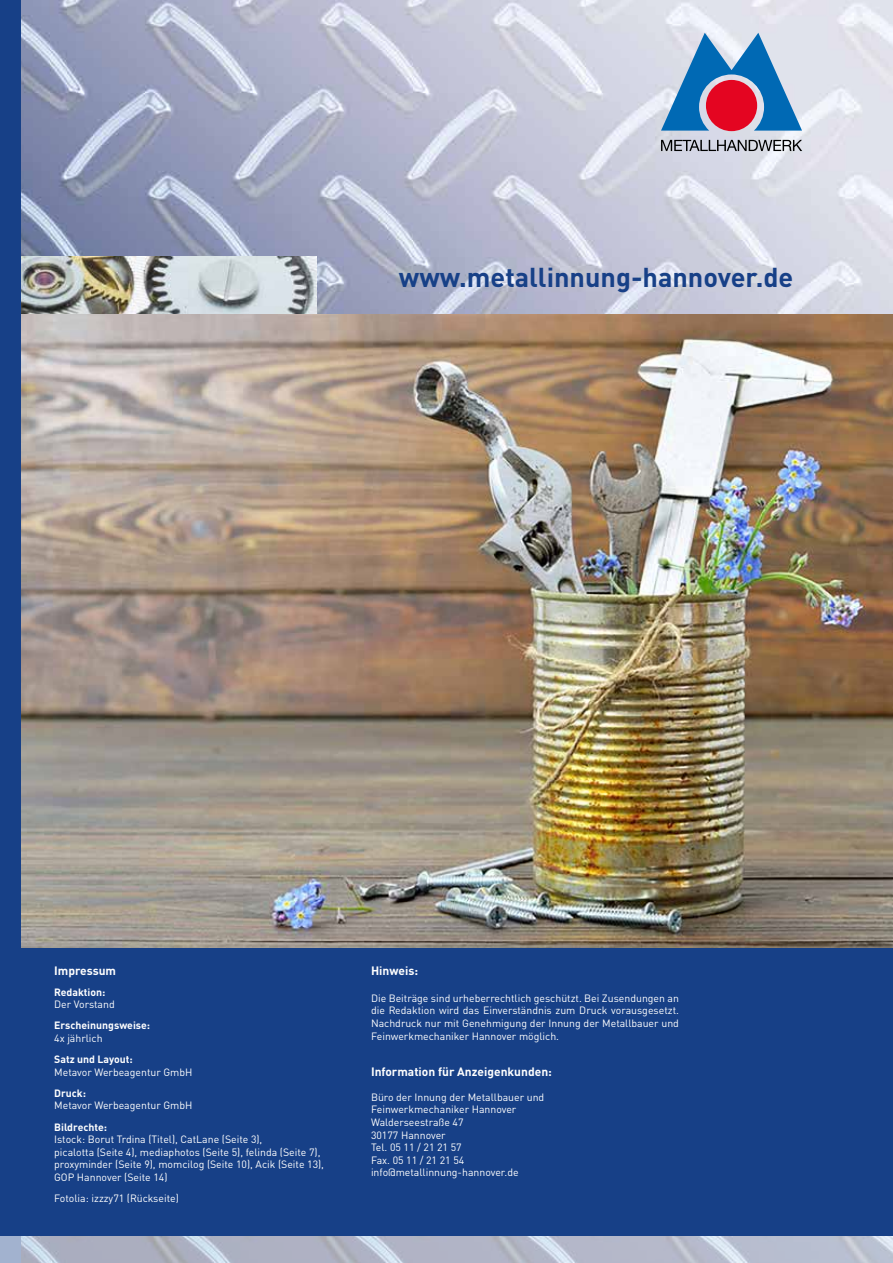
<style>
.page{position:relative;width:893px;height:1263px;background:#fff}
.page>*{position:absolute;margin:0;border:0;box-sizing:border-box;transform-origin:0 0}
.t1{font:700 27px "DINOT";color:#174087}
.t2{font:700 12px "DINOT";color:#fff}
.t3{font:10.5px/12.6px "DINOT";color:#fff}
.t4{font:700 10.5px "DINOT";color:#fff}
</style>
<div class="page">
<img style="left:21px;top:0;width:872px;height:315px">
<img style="left:21px;top:257px;width:295px;height:57px">
<svg style="left:661px;top:33px;width:141px;height:98px;background:#77a9d1"></svg>
<div style="left:706px;top:80px;width:51px;height:51px;background:#e40521;border-radius:50%"></div>
<svg style="left:661px;top:140px;width:141px;height:11px;background:#8c8e95"></svg>
<img style="left:21px;top:315px;width:872px;height:633px">
<div style="left:0;top:948px;width:893px;height:288px;background:#174087"></div>
<div style="left:0;top:0;width:21px;height:1263px;background:#174087"></div>
<svg style="left:0;top:1236px;width:893px;height:27px;background:#b4baca"></svg>
<h1 class="t1" style="left:399px;top:260px;width:396px">www.metallinnung-hannover.de</h1>
<p class="t2" style="left:54px;top:962px;width:63px">Impressum</p>
<p class="t4" style="left:54px;top:985px;width:53px">Redaktion:</p>
<p class="t3" style="left:54px;top:998px;width:62px">Der Vorstand</p>
<p class="t4" style="left:54px;top:1019px;width:97px">Erscheinungsweise:</p>
<p class="t3" style="left:54px;top:1032px;width:50px">4x jährlich</p>
<p class="t4" style="left:54px;top:1052px;width:80px">Satz und Layout:</p>
<p class="t3" style="left:54px;top:1065px;width:140px">Metavor Werbeagentur GmbH</p>
<p class="t4" style="left:54px;top:1086px;width:33px">Druck:</p>
<p class="t3" style="left:54px;top:1099px;width:140px">Metavor Werbeagentur GmbH</p>
<p class="t4" style="left:54px;top:1120px;width:54px">Bildrechte:</p>
<p class="t3" style="left:54px;top:1133px;width:271px">Istock: Borut Trdina (Titel), CatLane (Seite 3),<br>picalotta (Seite 4), mediaphotos (Seite 5), felinda (Seite 7), proxyminder (Seite 9), momcilog (Seite 10), Acik (Seite 13), GOP Hannover (Seite 14)</p>
<p class="t3" style="left:54px;top:1192px;width:126px">Fotolia: izzzy71 (Rückseite)</p>
<p class="t2" style="left:371px;top:963px;width:49px">Hinweis:</p>
<p class="t3" style="left:371px;top:991px;width:309px;text-align:justify">Die Beiträge sind urheberrechtlich geschützt. Bei Zusendungen an die Redaktion wird das Einverständnis zum Druck vorausgesetzt.<br>Nachdruck nur mit Genehmigung der Innung der Metallbauer und Feinwerkmechaniker Hannover möglich.</p>
<p class="t2" style="left:371px;top:1063px;width:182px">Information für Anzeigenkunden:</p>
<p class="t3" style="left:371px;top:1090px;width:175px">Büro der Innung der Metallbauer und<br>Feinwerkmechaniker Hannover<br>Walderseestraße 47<br>30177 Hannover<br>Tel. 05 11 / 21 21 57<br>Fax. 05 11 / 21 21 54 info@metallinnung-hannover.de</p>
</div>
